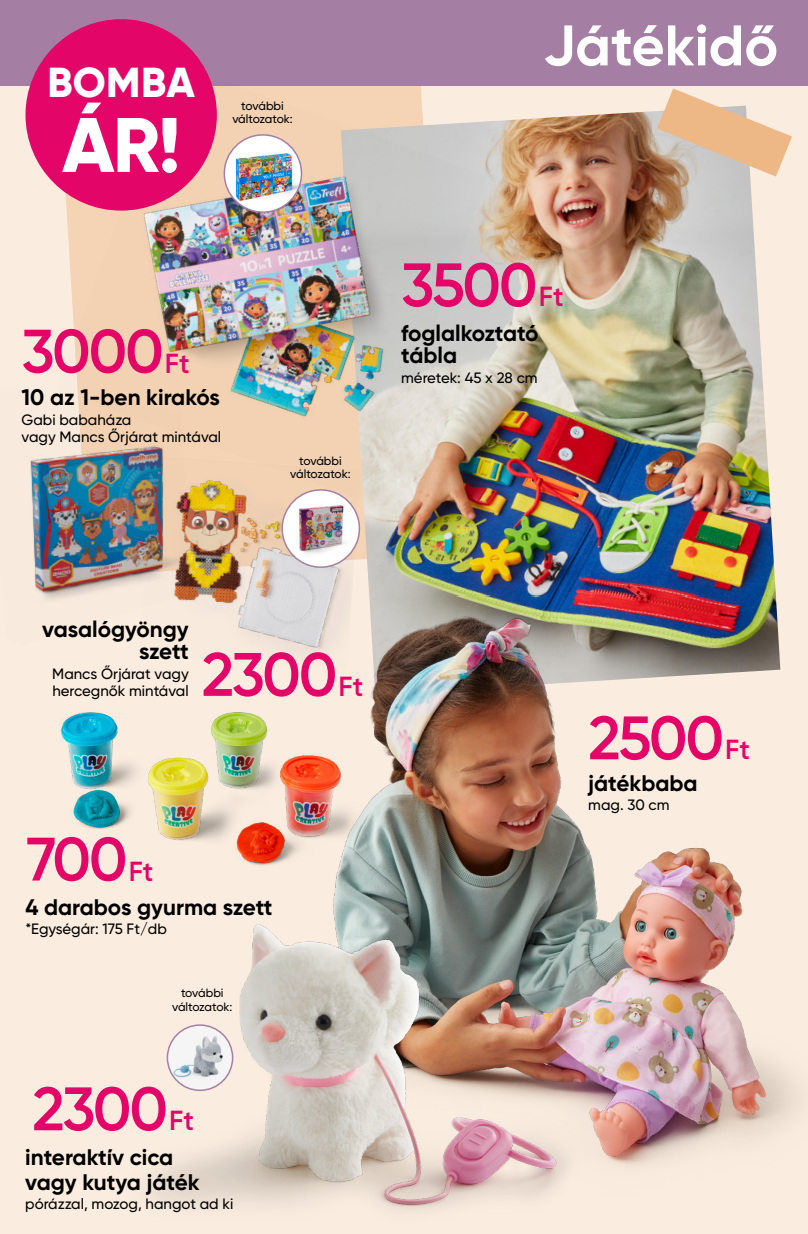
<style>
.page{position:relative;width:808px;height:1234px;background:#fff}
.page>*{position:absolute;margin:0;border:0;box-sizing:border-box;transform-origin:0 0}
.t1{font:800 76.95px "Gilroy";color:#fff}
.t2{font:600 61.2px "Gilroy";letter-spacing:-.04em;color:#e30567}
.t3{font:700 57px "Gilroy";color:#fff}
.t4{font:800 41.85px "Gilroy";letter-spacing:.01em;color:#fff}
.t5{font:700 22.5px/22.5px "Gilroy";color:#000}
.t6{font:500 15px/16.8px "Gilroy";color:#000}
.t7{font:500 12px/13.5px "Gilroy";letter-spacing:-.02em;color:#000;text-align:center}
.s1{font-size:27.6px}
</style>
<div class="page">
<div style="left:0;top:12px;width:808px;height:1221px;background:#faede0"></div>
<div style="left:0;top:0;width:808px;height:85px;background:#a57fa3"></div>
<img style="left:360px;top:111px;width:416px;height:433px">
<img style="left:30px;top:457px;width:109px;height:143px">
<svg style="left:657px;top:88px;width:135px;height:88px"></svg>
<img style="left:333px;top:544px;width:465px;height:622px">
<img style="left:375px;top:666px;width:8px;height:230px">
<img style="left:61px;top:666px;width:314px;height:230px">
<img style="left:139px;top:503px;width:221px;height:166px">
<img style="left:57px;top:65px;width:431px;height:438px">
<div style="left:224px;top:135px;width:77px;height:77px;background:#fff;border-radius:50%"></div>
<img style="left:224px;top:143px;width:77px;height:69px">
<div style="left:224px;top:134px;width:78px;height:79px;border:2px solid #a57fa3;border-radius:50%"></div>
<img style="left:150px;top:898px;width:439px;height:313px">
<svg style="left:282px;top:490px;width:77px;height:77px"></svg>
<img style="left:288px;top:490px;width:66px;height:77px">
<div style="left:281px;top:489px;width:79px;height:78px;border:2px solid #a57fa3;border-radius:50%"></div>
<img style="left:167px;top:1024px;width:66px;height:66px;border-radius:33px">
<div style="left:167px;top:1024px;width:66px;height:66px;border:2px solid #a57fa3;border-radius:50%"></div>
<div style="left:26px;top:19px;width:191px;height:191px;background:#e30567;border-radius:50%"></div>
<h3 class="t4" style="left:47px;top:56px;width:149px">BOMBA</h3>
<h1 class="t1" style="left:62px;top:96px;width:120px">ÁR!</h1>
<p class="t7" style="left:232px;top:99px;width:62px">további változatok:</p>
<h2 class="t2" style="left:22px;top:313px;width:170px">3000<span class="s1">Ft</span></h2>
<h3 class="t5" style="left:22px;top:386px;width:200px">10 az 1-ben kirakós</h3>
<p class="t6" style="left:22px;top:411px;width:201px">Gabi babaháza<br>vagy Mancs Őrjárat mintával</p>
<p class="t7" style="left:290px;top:453px;width:62px">további változatok:</p>
<h3 class="t3" style="left:543px;top:10px;width:237px">Játékidő</h3>
<h2 class="t2" style="left:401px;top:247px;width:164px">3500<span class="s1">Ft</span></h2>
<h3 class="t5" style="left:401px;top:321px;width:139px">foglalkoztató tábla</h3>
<p class="t6" style="left:401px;top:369px;width:138px">méretek: 45 x 28 cm</p>
<h3 class="t5" style="left:42px;top:617px;width:148px;text-align:right">vasalógyöngy szett</h3>
<p class="t6" style="left:52px;top:665px;width:138px">Mancs Őrjárat vagy hercegnők mintával</p>
<h2 class="t2" style="left:202px;top:636px;width:163px">2300<span class="s1">Ft</span></h2>
<h2 class="t2" style="left:26px;top:821px;width:129px">700<span class="s1">Ft</span></h2>
<h3 class="t5" style="left:25px;top:895px;width:249px">4 darabos gyurma szett</h3>
<p class="t6" style="left:25px;top:920px;width:143px">*Egységár: 175 Ft/db</p>
<p class="t7" style="left:172px;top:985px;width:62px">további változatok:</p>
<h2 class="t2" style="left:32px;top:1070px;width:163px">2300<span class="s1">Ft</span></h2>
<h3 class="t5" style="left:25px;top:1143px;width:176px;line-height:25.2px">interaktív cica vagy kutya játék</h3>
<p class="t6" style="left:25px;top:1195px;width:210px">pórázzal, mozog, hangot ad ki</p>
<h2 class="t2" style="left:588px;top:699px;width:163px">2500<span class="s1">Ft</span></h2>
<h3 class="t5" style="left:588px;top:771px;width:111px">játékbaba</h3>
<p class="t6" style="left:588px;top:796px;width:83px">mag. 30 cm</p>
</div>
